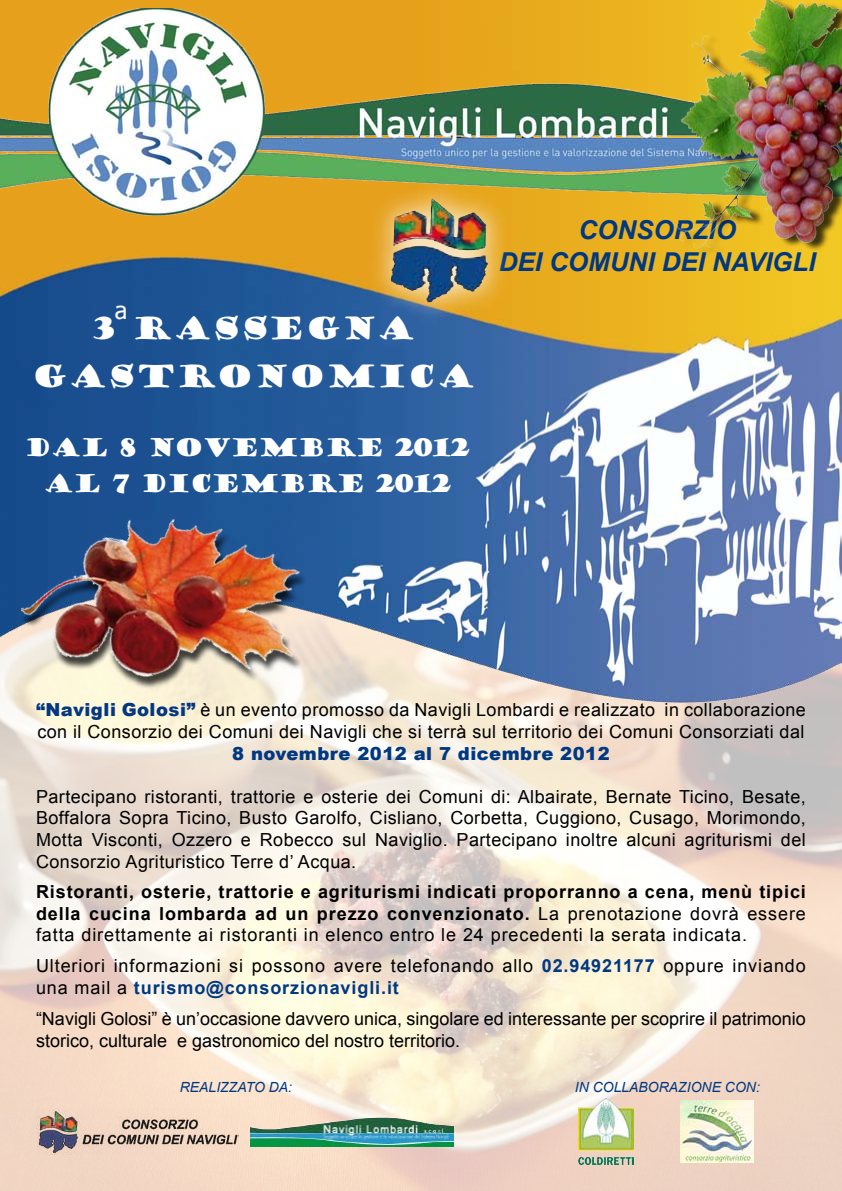
<style>
.page{position:relative;width:842px;height:1191px;background:#fff}
.page>*{position:absolute;margin:0;border:0;box-sizing:border-box;transform-origin:0 0}
.t1{font:30px/48px "Goudy Stout";color:#fff;text-align:center}
.t2{font:italic 700 26px/31.2px "Arial";color:#003882;text-align:center}
.t3{font:24px/36px "Goudy Stout";letter-spacing:-.05em;color:#fff;text-align:center}
.t4{font:24px "Tahoma";color:#fff}
.t5{font:18px/21.6px "Arial";letter-spacing:.025em;color:#000}
.t6{font:700 18px/21.6px "Arial";letter-spacing:.05em;color:#000;text-align:justify}
.t7{font:18px/21.6px "Arial";color:#000}
.t8{font:18px/21.6px "Arial";letter-spacing:.05em;color:#000}
.t9{font:900 18px "Arial";letter-spacing:.025em;color:#003882}
.t10{font:italic 14px "Arial";color:#003882}
.s1{font-weight:900;color:#033781}
.s2{font-weight:400}
.s3{font-weight:700;color:#003882}
</style>
<div class="page">
<img style="left:0;top:715px;width:842px;height:476px">
<img style="left:0;top:0;width:842px;height:715px">
<img style="left:0;top:9px;width:676px;height:207px">
<img style="left:11px;top:465px;width:318px;height:280px">
<div style="left:366px;top:176px;width:146px;height:149px;background:#fff;opacity:.9"></div>
<img style="left:393px;top:199px;width:93px;height:51px">
<img style="left:251px;top:1116px;width:202px;height:30px">
<img style="left:36px;top:1108px;width:203px;height:47px">
<img style="left:578px;top:1098px;width:56px;height:66px">
<img style="left:680px;top:1100px;width:73px;height:62px">
<div style="left:680px;top:0;width:162px;height:258px;background:#f0c222"></div>
<img style="left:676px;top:0;width:166px;height:250px">
<h3 class="t4" style="left:115px;top:294px;width:14px">a</h3>
<h1 class="t1" style="left:32px;top:305px;width:446px">3 RASSEGNA<br>GASTRONOMICA</h1>
<h3 class="t3" style="left:24px;top:430px;width:447px">DAL 8 NOVEMBRE 2012<br>AL 7 DICEMBRE 2012</h3>
<h2 class="t2" style="left:499px;top:215px;width:318px">CONSORZIO<br>DEI COMUNI DEI NAVIGLI</h2>
<p class="t5" style="left:36px;top:699px;width:771px"><span class="s1">“Navigli Golosi”</span> è un evento promosso da Navigli Lombardi e realizzato in collaborazione con il Consorzio dei Comuni dei Navigli che si terrà sul territorio dei Comuni Consorziati dal</p>
<p class="t9" style="left:232px;top:740px;width:379px">8 novembre 2012 al 7 dicembre 2012</p>
<p class="t5" style="left:36px;top:786px;width:771px;text-align:justify">Partecipano ristoranti, trattorie e osterie dei Comuni di: Albairate, Bernate Ticino, Besate, Boffalora Sopra Ticino, Busto Garolfo, Cisliano, Corbetta, Cuggiono, Cusago, Morimondo, Motta Visconti, Ozzero e Robecco sul Naviglio. Partecipano inoltre alcuni agriturismi del Consorzio Agrituristico Terre d’ Acqua.</p>
<p class="t6" style="left:36px;top:881px;width:771px">Ristoranti, osterie, trattorie e agriturismi indicati proporranno a cena, menù tipici della cucina lombarda ad un prezzo convenzionato. <span class="s2">La prenotazione dovrà essere fatta direttamente ai ristoranti in elenco entro le 24 precedenti la serata indicata.</span></p>
<p class="t8" style="left:36px;top:955px;width:771px">Ulteriori informazioni si possono avere telefonando allo <span class="s3">02.94921177</span> oppure inviando una mail a <span class="s3">turismo@consorzionavigli.it</span></p>
<p class="t7" style="left:36px;top:1008px;width:771px">“Navigli Golosi” è un’occasione davvero unica, singolare ed interessante per scoprire il patrimonio storico, culturale e gastronomico del nostro territorio.</p>
<p class="t10" style="left:180px;top:1078px;width:114px">REALIZZATO DA:</p>
<p class="t10" style="left:575px;top:1078px;width:187px">IN COLLABORAZIONE CON:</p>
</div>
